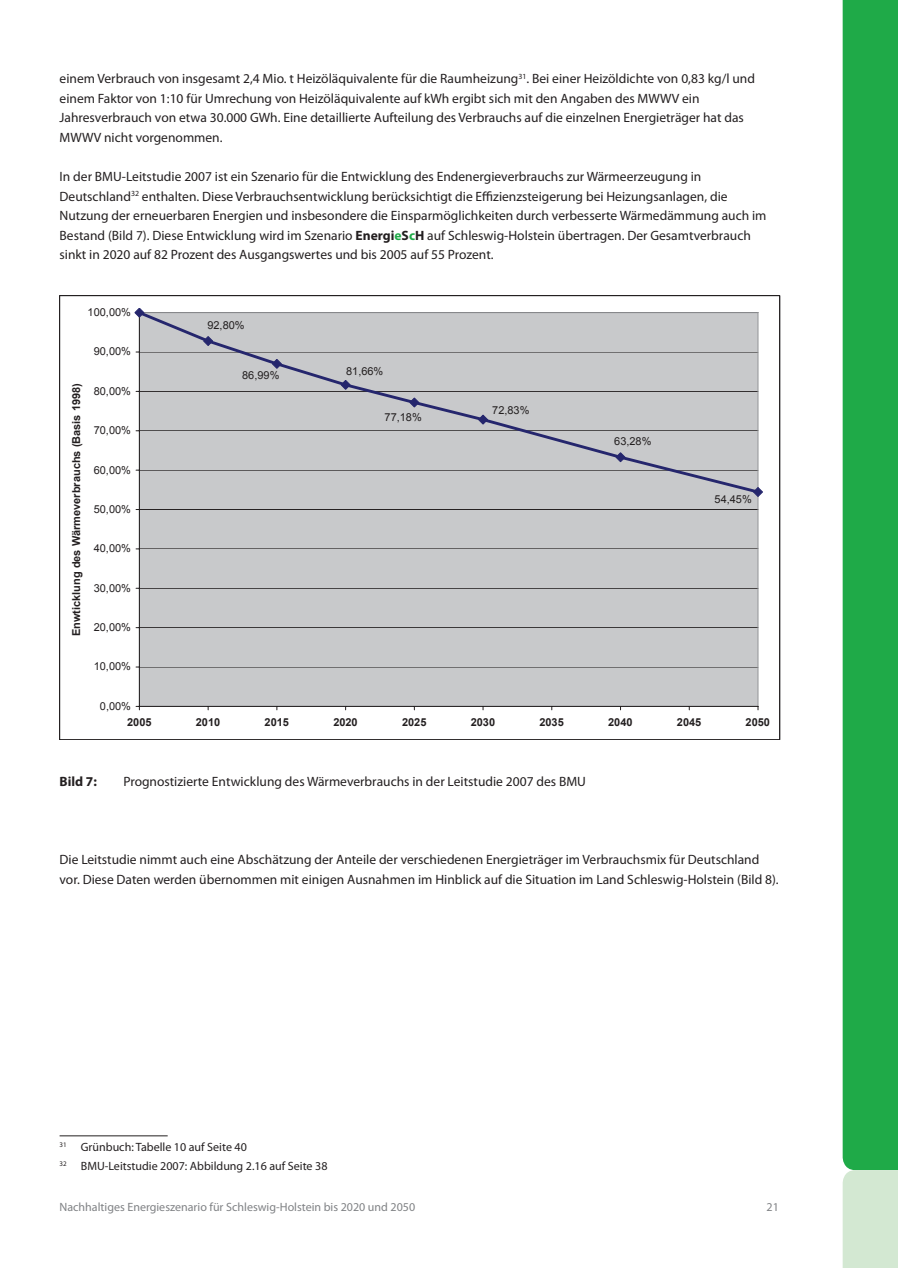
<style>
.page{position:relative;width:898px;height:1268px;background:#fff}
.page>*{position:absolute;margin:0;border:0;box-sizing:border-box;transform-origin:0 0}
.t1{font:13.5px/19.5px "Myriad Pro";color:#231f20}
.t2{font:700 13.5px "Myriad Pro";color:#231f20}
.t3{font:12px/19.2px "Myriad Pro";color:#231f20}
.t4{font:12px "Myriad Pro";color:#808285}
.t5{font:10.95px "Arial";color:#231f20}
.t6{font:700 10.95px "Arial";color:#231f20}
.s1{font-weight:700}
.s2{font-weight:700;color:#1faa48}
</style>
<div class="page">
<div style="left:842px;top:0;width:55px;height:1169px;background:#1faa48"></div>
<div style="left:842px;top:1169px;width:55px;height:98px;background:#d3e8d2"></div>
<hr style="left:60px;top:1135px;width:108px;height:1px;background:#231f20">
<div style="left:139px;top:312px;width:618px;height:394px;background:#c8c9cb"></div>
<hr style="left:139px;top:667px;width:618px;height:1px;background:#231f20">
<hr style="left:139px;top:627px;width:618px;height:1px;background:#231f20">
<hr style="left:139px;top:588px;width:618px;height:1px;background:#231f20">
<hr style="left:139px;top:549px;width:618px;height:1px;background:#231f20">
<hr style="left:139px;top:509px;width:618px;height:1px;background:#231f20">
<hr style="left:139px;top:312px;width:1px;height:394px;background:#231f20">
<hr style="left:139px;top:706px;width:618px;height:1px;background:#231f20">
<svg style="left:136px;top:312px;width:623px;height:183px"></svg>
<svg style="left:135px;top:308px;width:9px;height:10px"></svg>
<svg style="left:202px;top:335px;width:12px;height:12px"></svg>
<svg style="left:271px;top:358px;width:11px;height:11px"></svg>
<svg style="left:339px;top:379px;width:12px;height:11px"></svg>
<svg style="left:408px;top:396px;width:12px;height:12px"></svg>
<svg style="left:477px;top:413px;width:11px;height:12px"></svg>
<svg style="left:614px;top:451px;width:12px;height:12px"></svg>
<svg style="left:752px;top:487px;width:10px;height:10px"></svg>
<p class="t1" style="left:60px;top:70px;width:696px">einem Verbrauch von insgesamt 2,4 Mio. t Heizöläquivalente für die Raumheizung<sup>31</sup>. Bei einer Heizöldichte von 0,83 kg/l und einem Faktor von 1:10 für Umrechung von Heizöläquivalente auf kWh ergibt sich mit den Angaben des MWWV ein Jahresverbrauch von etwa 30.000 GWh. Eine detaillierte Aufteilung des Verbrauchs auf die einzelnen Energieträger hat das MWWV nicht vorgenommen.</p>
<p class="t1" style="left:60px;top:168px;width:708px">In der BMU-Leitstudie 2007 ist ein Szenario für die Entwicklung des Endenergieverbrauchs zur Wärmeerzeugung in Deutschland<sup>32</sup> enthalten. Diese Verbrauchsentwicklung berücksichtigt die Effizienzsteigerung bei Heizungsanlagen, die Nutzung der erneuerbaren Energien und insbesondere die Einsparmöglichkeiten durch verbesserte Wärmedämmung auch im Bestand (Bild 7). Diese Entwicklung wird im Szenario <span class="s1">Energi</span><span class="s2">e</span><span class="s1">S</span><span class="s2">c</span><span class="s1">H</span> auf Schleswig-Holstein übertragen. Der Gesamtverbrauch sinkt in 2020 auf 82 Prozent des Ausgangswertes und bis 2005 auf 55 Prozent.</p>
<p class="t5" style="left:88px;top:306px;width:45px">100,00%</p>
<p class="t6" style="left:70px;top:636px;width:254px;rotate:-90deg">Enwticklung des Wärmeverbrauchs (Basis 1998)</p>
<p class="t5" style="left:94px;top:345px;width:39px">90,00%</p>
<p class="t5" style="left:94px;top:385px;width:39px">80,00%</p>
<p class="t5" style="left:94px;top:424px;width:39px">70,00%</p>
<p class="t5" style="left:94px;top:463px;width:39px">60,00%</p>
<p class="t5" style="left:94px;top:503px;width:39px">50,00%</p>
<p class="t5" style="left:94px;top:542px;width:39px">40,00%</p>
<p class="t5" style="left:94px;top:581px;width:39px">30,00%</p>
<p class="t5" style="left:94px;top:621px;width:39px">20,00%</p>
<p class="t5" style="left:94px;top:660px;width:39px">10,00%</p>
<p class="t5" style="left:100px;top:699px;width:33px">0,00%</p>
<p class="t5" style="left:207px;top:319px;width:39px">92,80%</p>
<p class="t5" style="left:242px;top:368px;width:39px">86,99%</p>
<p class="t5" style="left:346px;top:365px;width:39px">81,66%</p>
<p class="t5" style="left:384px;top:410px;width:39px">77,18%</p>
<p class="t5" style="left:492px;top:403px;width:39px">72,83%</p>
<p class="t5" style="left:614px;top:435px;width:39px">63,28%</p>
<p class="t5" style="left:714px;top:492px;width:39px">54,45%</p>
<p class="t6" style="left:127px;top:716px;width:26px">2005</p>
<p class="t6" style="left:196px;top:716px;width:26px">2010</p>
<p class="t6" style="left:264px;top:716px;width:26px">2015</p>
<p class="t6" style="left:333px;top:716px;width:26px">2020</p>
<p class="t6" style="left:402px;top:716px;width:26px">2025</p>
<p class="t6" style="left:470px;top:716px;width:26px">2030</p>
<p class="t6" style="left:539px;top:716px;width:26px">2035</p>
<p class="t6" style="left:608px;top:716px;width:26px">2040</p>
<p class="t6" style="left:676px;top:716px;width:26px">2045</p>
<p class="t6" style="left:745px;top:716px;width:26px">2050</p>
<p class="t2" style="left:60px;top:776px;width:39px">Bild 7:</p>
<p class="t1" style="left:123px;top:772px;width:464px">Prognostizierte Entwicklung des Wärmeverbrauchs in der Leitstudie 2007 des BMU</p>
<p class="t1" style="left:60px;top:850px;width:720px">Die Leitstudie nimmt auch eine Abschätzung der Anteile der verschiedenen Energieträger im Verbrauchsmix für Deutschland vor. Diese Daten werden übernommen mit einigen Ausnahmen im Hinblick auf die Situation im Land Schleswig-Holstein (Bild 8).</p>
<p class="t3" style="left:60px;top:1137px;width:269px"><sup>31</sup> Grünbuch: Tabelle 10 auf Seite 40<br><sup>32</sup> BMU-Leitstudie 2007: Abbildung 2.16 auf Seite 38</p>
<p class="t4" style="left:60px;top:1202px;width:357px">Nachhaltiges Energieszenario für Schleswig-Holstein bis 2020 und 2050</p>
<p class="t4" style="left:766px;top:1202px;width:14px">21</p>
</div>
